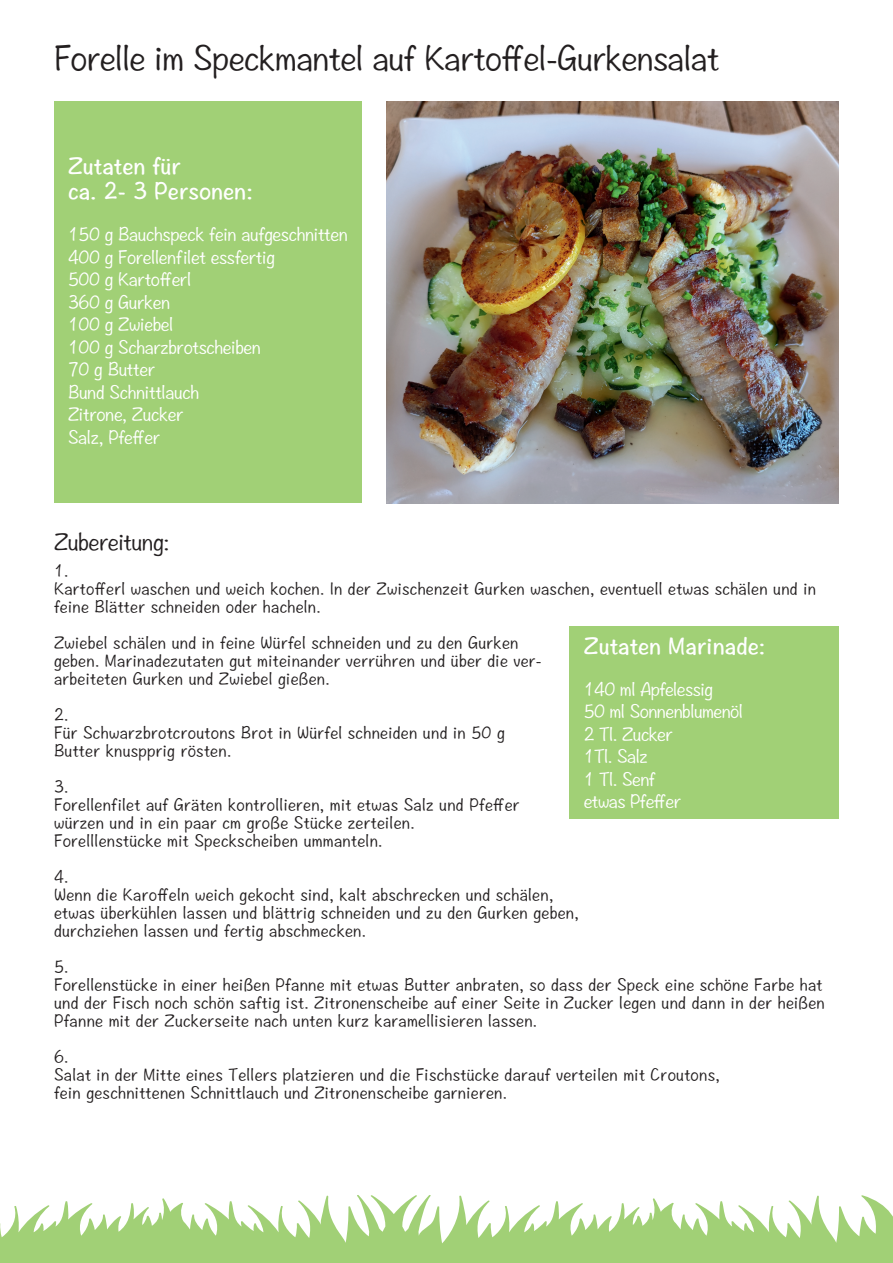
<style>
.page{position:relative;width:893px;height:1263px;background:#fff}
.page>*{position:absolute;margin:0;border:0;box-sizing:border-box;transform-origin:0 0}
.t1{font:30.6px "Hannotate SC W5";letter-spacing:-.02em;color:#231f20}
.t2{font:21px/25.2px "Hannotate SC W7";color:#fff}
.t3{font:21px "Hannotate SC W5";letter-spacing:-.025em;color:#231f20}
.t4{font:16.5px/22.5px "Hannotate SC W5";letter-spacing:-.02em;color:#fff}
.t5{font:15px/18px "Hannotate SC W5";letter-spacing:.02em;color:#231f20}
</style>
<div class="page">
<div style="left:54px;top:101px;width:307px;height:402px;background:#a1d076"></div>
<img style="left:387px;top:101px;width:452px;height:402px">
<svg style="left:0;top:1195px;width:893px;height:68px;fill:#a1d076"></svg>
<div style="left:570px;top:627px;width:269px;height:192px;background:#a1d076"></div>
<h1 class="t1" style="left:54px;top:37px;width:667px">Forelle im Speckmantel auf Kartoffel-Gurkensalat</h1>
<h2 class="t2" style="left:68px;top:154px;width:186px">Zutaten für<br>ca. 2- 3 Personen:</h2>
<p class="t4" style="left:68px;top:223px;width:281px">150 g Bauchspeck fein aufgeschnitten<br>400 g Forellenfilet essfertig<br>500 g Kartofferl<br>360 g Gurken<br>100 g Zwiebel<br>100 g Scharzbrotscheiben<br>70 g Butter<br>Bund Schnittlauch<br>Zitrone, Zucker<br>Salz, Pfeffer</p>
<h2 class="t3" style="left:54px;top:527px;width:117px">Zubereitung:</h2>
<p class="t5" style="left:54px;top:562px;width:764px">1.<br>Kartofferl waschen und weich kochen. In der Zwischenzeit Gurken waschen, eventuell etwas schälen und in feine Blätter schneiden oder hacheln.</p>
<p class="t5" style="left:54px;top:634px;width:489px">Zwiebel schälen und in feine Würfel schneiden und zu den Gurken geben. Marinadezutaten gut miteinander verrühren und über die ver&shy;arbeiteten Gurken und Zwiebel gießen.</p>
<p class="t5" style="left:54px;top:706px;width:452px">2.<br>Für Schwarzbrotcroutons Brot in Würfel schneiden und in 50 g<br>Butter knuspprig rösten.</p>
<p class="t5" style="left:54px;top:778px;width:467px">3.<br>Forellenfilet auf Gräten kontrollieren, mit etwas Salz und Pfeffer würzen und in ein paar cm große Stücke zerteilen.<br>Forelllenstücke mit Speckscheiben ummanteln.</p>
<p class="t5" style="left:54px;top:868px;width:526px">4.<br>Wenn die Karoffeln weich gekocht sind, kalt abschrecken und schälen, etwas überkühlen lassen und blättrig schneiden und zu den Gurken geben, durchziehen lassen und fertig abschmecken.</p>
<p class="t5" style="left:54px;top:958px;width:772px">5.<br>Forellenstücke in einer heißen Pfanne mit etwas Butter anbraten, so dass der Speck eine schöne Farbe hat und der Fisch noch schön saftig ist. Zitronenscheibe auf einer Seite in Zucker legen und dann in der heißen Pfanne mit der Zuckerseite nach unten kurz karamellisieren lassen.</p>
<p class="t5" style="left:54px;top:1048px;width:667px">6.<br>Salat in der Mitte eines Tellers platzieren und die Fischstücke darauf verteilen mit Croutons, fein geschnittenen Schnittlauch und Zitronenscheibe garnieren.</p>
<h2 class="t2" style="left:584px;top:633px;width:183px">Zutaten Marinade:</h2>
<p class="t4" style="left:584px;top:678px;width:161px">140 ml Apfelessig<br>50 ml Sonnenblumenöl<br>2 Tl. Zucker<br>1Tl. Salz<br>1 Tl. Senf<br>etwas Pfeffer</p>
</div>
